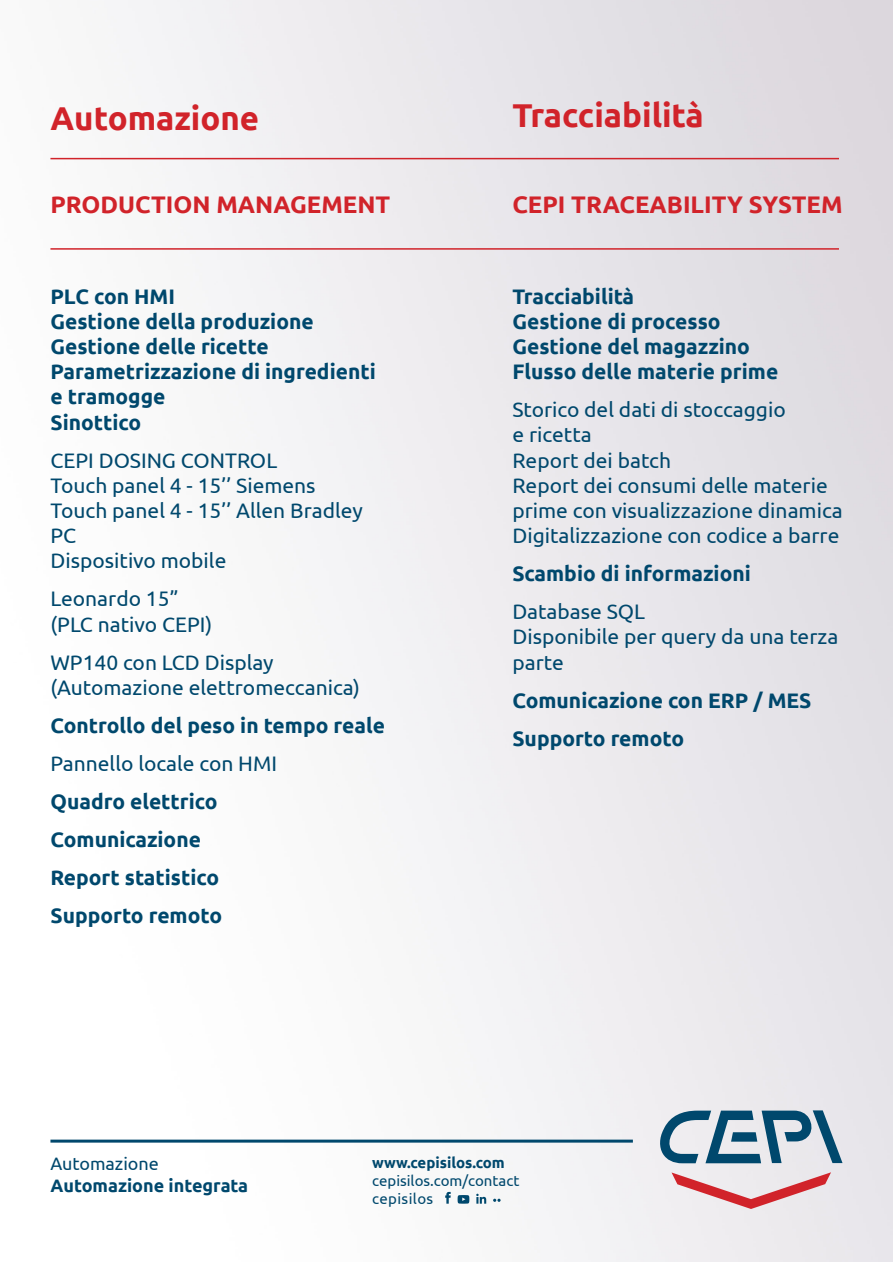
<style>
.page{position:relative;width:893px;height:1263px;background:#fff}
.page>*{position:absolute;margin:0;border:0;box-sizing:border-box;transform-origin:0 0}
.t1{font:700 33px "Ubuntu";color:#d1232a}
.t2{font:700 24px "Ubuntu";color:#d1232a}
.t3{font:21px/25.2px "Ubuntu";color:#00486d}
.t4{font:700 21px/25.2px "Ubuntu";color:#00486d}
.t5{font:700 18px "Ubuntu";color:#00486d}
.t6{font:18px "Ubuntu";color:#00486d}
.t7{font:15px/18px "Ubuntu";color:#00486d}
.t8{font:700 15px "Ubuntu";color:#00486d}
</style>
<div class="page">
<img style="left:50px;top:0;width:843px;height:1261px">
<svg style="left:659px;top:1110px;width:183px;height:53px;background:#8ba7b8"></svg>
<svg style="left:671px;top:1172px;width:160px;height:37px;background:#e5b7bb"></svg>
<hr style="left:50px;top:1139px;width:583px;height:3px;background:#00486d">
<svg style="left:445px;top:1192px;width:6px;height:12px"></svg>
<svg style="left:458px;top:1195px;width:11px;height:9px"></svg>
<svg style="left:476px;top:1194px;width:10px;height:10px"></svg>
<svg style="left:493px;top:1199px;width:8px;height:3px"></svg>
<hr style="left:50px;top:158px;width:789px;height:1px;background:#d1232a">
<hr style="left:50px;top:248px;width:789px;height:2px;background:#d1232a">
<p class="t1" style="left:50px;top:98px;width:210px">Automazione</p>
<p class="t1" style="left:512px;top:96px;width:193px">Tracciabilità</p>
<p class="t2" style="left:50px;top:190px;width:341px">PRODUCTION MANAGEMENT</p>
<p class="t2" style="left:512px;top:190px;width:332px">CEPI TRACEABILITY SYSTEM</p>
<p class="t4" style="left:50px;top:283px;width:327px">PLC con HMI<br>Gestione della produzione<br>Gestione delle ricette<br>Parametrizzazione di ingredienti e tramogge<br>Sinottico</p>
<p class="t3" style="left:50px;top:447px;width:314px">CEPI DOSING CONTROL<br>Touch panel 4 - 15’’ Siemens<br>Touch panel 4 - 15’’ Allen Bradley<br>PC<br>Dispositivo mobile</p>
<p class="t3" style="left:50px;top:586px;width:163px">Leonardo 15” (PLC nativo CEPI)</p>
<p class="t3" style="left:50px;top:649px;width:311px">WP140 con LCD Display (Automazione elettromeccanica)</p>
<p class="t4" style="left:50px;top:712px;width:336px">Controllo del peso in tempo reale</p>
<p class="t3" style="left:50px;top:750px;width:228px">Pannello locale con HMI</p>
<p class="t4" style="left:50px;top:788px;width:169px">Quadro elettrico</p>
<p class="t4" style="left:50px;top:826px;width:152px">Comunicazione</p>
<p class="t4" style="left:50px;top:864px;width:170px">Report statistico</p>
<p class="t4" style="left:50px;top:902px;width:173px">Supporto remoto</p>
<p class="t4" style="left:512px;top:283px;width:267px">Tracciabilità<br>Gestione di processo<br>Gestione del magazzino<br>Flusso delle materie prime</p>
<p class="t3" style="left:512px;top:396px;width:332px">Storico del dati di stoccaggio<br>e ricetta<br>Report dei batch<br>Report dei consumi delle materie prime con visualizzazione dinamica<br>Digitalizzazione con codice a barre</p>
<p class="t4" style="left:512px;top:561px;width:240px">Scambio di informazioni</p>
<p class="t3" style="left:512px;top:598px;width:327px">Database SQL<br>Disponibile per query da una terza parte</p>
<p class="t4" style="left:512px;top:687px;width:301px">Comunicazione con ERP / MES</p>
<p class="t4" style="left:512px;top:725px;width:173px">Supporto remoto</p>
<p class="t6" style="left:50px;top:1153px;width:110px">Automazione</p>
<p class="t5" style="left:50px;top:1174px;width:199px">Automazione integrata</p>
<p class="t8" style="left:372px;top:1153px;width:134px">www.cepisilos.com</p>
<p class="t7" style="left:372px;top:1171px;width:149px">cepisilos.com/contact cepisilos</p>
</div>
